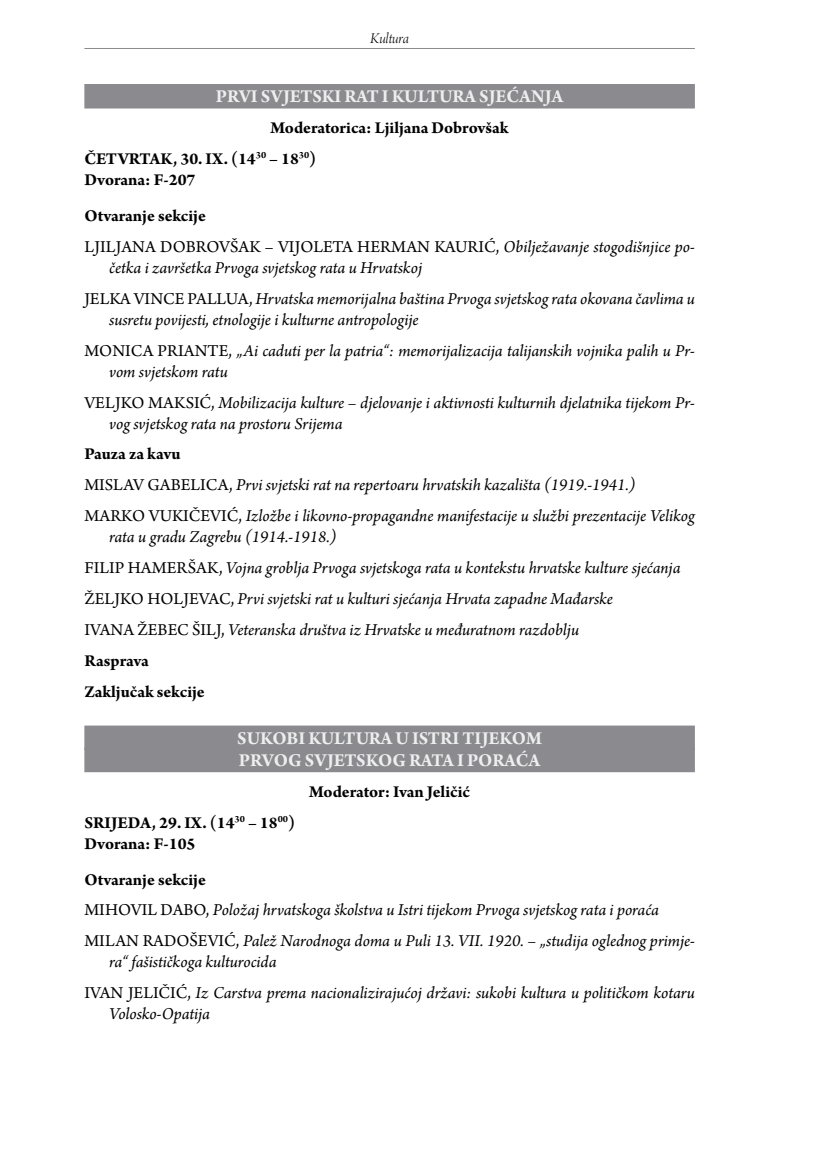
<style>
.page{position:relative;width:819px;height:1166px;background:#fff}
.page>*{position:absolute;margin:0;border:0;box-sizing:border-box;transform-origin:0 0}
.t1{font:700 19.25px/22.1px "Arno Pro";color:#edeeee}
.t2{font:italic 17.5px/31px "Arno Pro";letter-spacing:-.005em;color:#000}
.t3{font:700 17.5px/31px "Arno Pro";letter-spacing:-.005em;color:#000}
.t4{font:15.75px "Arno Pro Light Italic Display";letter-spacing:-.005em;color:#000}
.s1{font-style:normal}
.s2{font-weight:700;font-style:normal}
</style>
<div class="page">
<hr style="left:84px;top:48px;width:610px;height:1px;background:#8b8a8f">
<div style="left:84px;top:84px;width:610px;height:24px;background:#8b8a8f"></div>
<div style="left:84px;top:725px;width:610px;height:25px;background:#8b8a8f"></div>
<div style="left:84px;top:748px;width:610px;height:24px;background:#8b8a8f"></div>
<p class="t4" style="left:370px;top:30px;width:40px">Kultura</p>
<p class="t1" style="left:216px;top:87px;width:349px">PRVI SVJETSKI RAT I KULTURA SJEĆANJA</p>
<p class="t3" style="left:84px;top:113px;width:426px;text-indent:186px">Moderatorica: Ljiljana Dobrovšak<br>ČETVRTAK, 30. IX. (14<sup>30</sup> – 18<sup>30</sup>)</p>
<p class="t3" style="left:84px;top:163px;width:123px;line-height:35.9px">Dvorana: F-207<br>Otvaranje sekcije</p>
<p class="t2" style="left:109px;top:237px;width:587px;line-height:21px;text-indent:-25px"><span class="s1">LJILJANA DOBROVŠAK – VIJOLETA HERMAN KAURIĆ,</span> Obilježavanje stogodišnjice po&shy;četka i završetka Prvoga svjetskog rata u Hrvatskoj</p>
<p class="t2" style="left:109px;top:289px;width:587px;line-height:21px;text-indent:-25px"><span class="s1">JELKA VINCE PALLUA,</span> Hrvatska memorijalna baština Prvoga svjetskog rata okovana čavlima u susretu povijesti, etnologije i kulturne antropologije</p>
<p class="t2" style="left:109px;top:341px;width:587px;line-height:21px;text-indent:-25px"><span class="s1">MONICA PRIANTE,</span> „Ai caduti per la patria“: memorijalizacija talijanskih vojnika palih u Pr&shy;vom svjetskom ratu</p>
<p class="t2" style="left:109px;top:393px;width:587px;line-height:21px;text-indent:-25px"><span class="s1">VELJKO MAKSIĆ,</span> Mobilizacija kulture – djelovanje i aktivnosti kulturnih djelatnika tijekom Pr&shy;vog svjetskog rata na prostoru Srijema</p>
<p class="t2" style="left:84px;top:440px;width:612px"><span class="s2">Pauza za kavu<br></span><span class="s1">MISLAV GABELICA,</span> Prvi svjetski rat na repertoaru hrvatskih kazališta (1919.-1941.)<br><span class="s1">MARKO VUKIČEVIĆ,</span> Izložbe i likovno-propagandne manifestacije u službi prezentacije Velikog</p>
<p class="t2" style="left:84px;top:522px;width:597px;text-indent:25px">rata u gradu Zagrebu (1914.-1918.)<br><span class="s1">FILIP HAMERŠAK,</span> Vojna groblja Prvoga svjetskoga rata u kontekstu hrvatske kulture sjećanja <span class="s1">ŽELJKO HOLJEVAC,</span> Prvi svjetski rat u kulturi sjećanja Hrvata zapadne Mađarske<br><span class="s1">IVANA ŽEBEC ŠILJ,</span> Veteranska društva iz Hrvatske u međuratnom razdoblju<br><span class="s2">Rasprava<br>Zaključak sekcije</span></p>
<p class="t1" style="left:237px;top:728px;width:306px">SUKOBI KULTURA U ISTRI TIJEKOM<br>PRVOG SVJETSKOG RATA I PORAĆA</p>
<p class="t3" style="left:309px;top:777px;width:162px">Moderator: Ivan Jeličić</p>
<p class="t3" style="left:84px;top:813px;width:212px;line-height:21px">SRIJEDA, 29. IX. (14<sup>30</sup> – 18<sup>00</sup>)<br>Dvorana: F-105</p>
<p class="t2" style="left:84px;top:865px;width:612px"><span class="s2">Otvaranje sekcije<br></span><span class="s1">MIHOVIL DABO,</span> Položaj hrvatskoga školstva u Istri tijekom Prvoga svjetskog rata i poraća<br><span class="s1">MILAN RADOŠEVIĆ,</span> Palež Narodnoga doma u Puli 13. VII. 1920. – „studija oglednog primje-</p>
<p class="t2" style="left:84px;top:947px;width:612px;text-indent:25px">ra“ fašističkoga kulturocida<br><span class="s1">IVAN JELIČIĆ,</span> Iz Carstva prema nacionalizirajućoj državi: sukobi kultura u političkom kotaru</p>
<p class="t2" style="left:109px;top:999px;width:102px">Volosko-Opatija</p>
</div>
